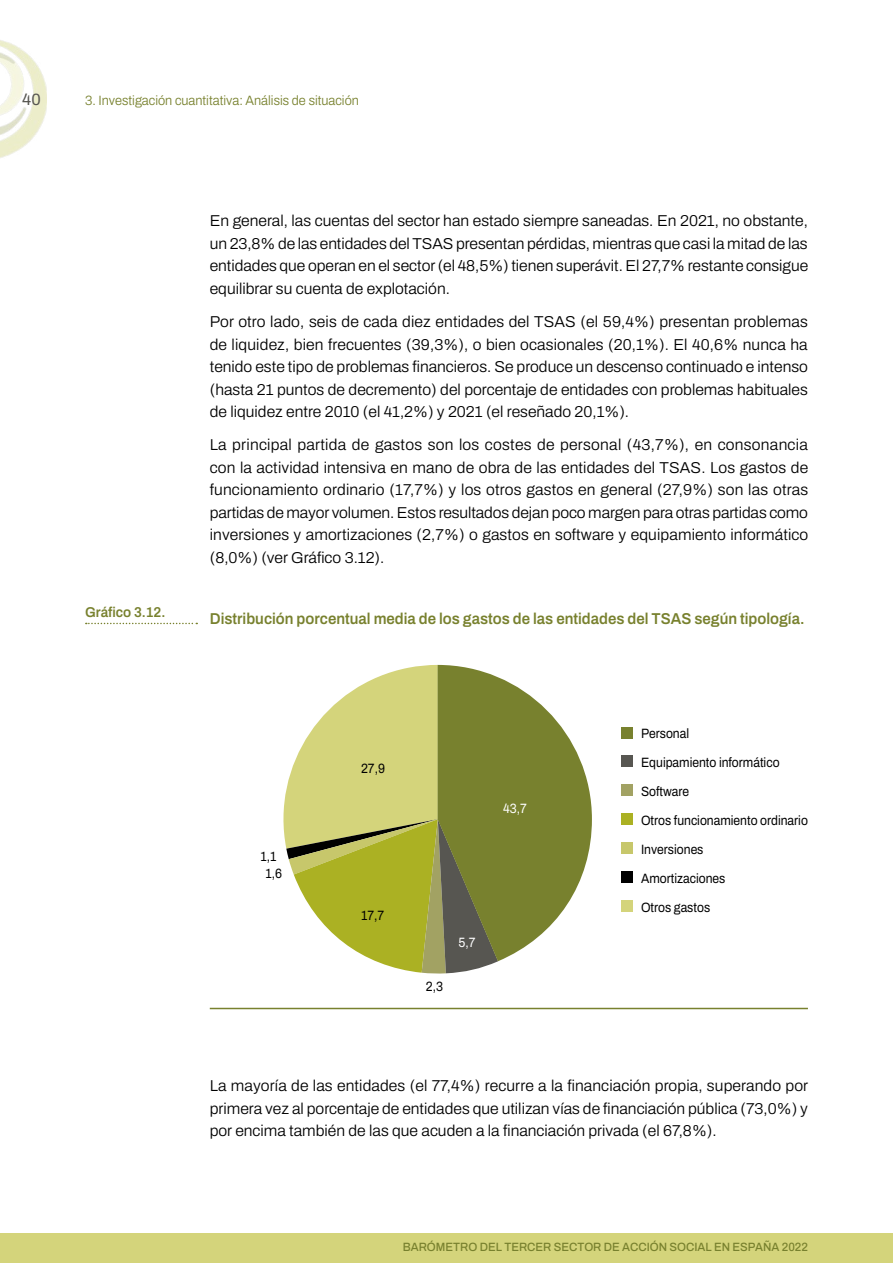
<style>
.page{position:relative;width:893px;height:1263px;background:#fff}
.page>*{position:absolute;margin:0;border:0;box-sizing:border-box;transform-origin:0 0}
.t1{font:16.35px "Archivo";color:#575651}
.t2{font:300 15.75px/22.5px "Archivo";color:#000;text-align:justify}
.t3{font:600 15.75px "Archivo";color:#78812e;scale:.95 1}
.t4{font:600 14.25px "Archivo";color:#78812e;scale:.95 1}
.t5{font:13.5px/29px "Archivo";color:#000;text-align:center;scale:.9 1}
.t6{font:300 13.5px "Archivo";color:#78812e;scale:.95 1}
.t7{font:13.5px "Archivo";color:#fff;scale:.9 1}
.t8{font:500 12px "Archivo";color:#78812e;scale:.95 1}
</style>
<div class="page">
<div style="left:0;top:1233px;width:893px;height:30px;background:#d4d47b"></div>
<img style="left:0;top:40px;width:47px;height:118px">
<hr style="left:210px;top:1008px;width:598px;height:1px;background:#78812e">
<svg style="left:86px;top:623px;width:111px;height:1px"></svg>
<svg style="left:283px;top:665px;width:215px;height:309px"></svg>
<svg style="left:438px;top:665px;width:154px;height:296px;fill:#78812e"></svg>
<div style="left:621px;top:727px;width:12px;height:11px;background:#78812e"></div>
<div style="left:621px;top:755px;width:12px;height:12px;background:#575651"></div>
<div style="left:621px;top:784px;width:12px;height:12px;background:#a2a263"></div>
<div style="left:621px;top:813px;width:12px;height:12px;background:#abb123"></div>
<div style="left:621px;top:842px;width:12px;height:12px;background:#c7c76b"></div>
<div style="left:621px;top:871px;width:12px;height:12px;background:#000"></div>
<div style="left:621px;top:900px;width:12px;height:12px;background:#d4d47b"></div>
<p class="t1" style="left:22px;top:87px;width:20px">40</p>
<p class="t6" style="left:85px;top:90px;width:290px">3. Investigación cuantitativa: Análisis de situación</p>
<p class="t4" style="left:85px;top:601px;width:86px">Gráfico 3.12.</p>
<p class="t2" style="left:210px;top:210px;width:600px">En general, las cuentas del sector han estado siempre saneadas. En 2021, no obstante, un 23,8% de las entidades del TSAS presentan pérdidas, mientras que casi la mitad de las entidades que operan en el sector (el 48,5%) tienen superávit. El 27,7% restante consigue equilibrar su cuenta de explotación.</p>
<p class="t2" style="left:210px;top:310px;width:600px">Por otro lado, seis de cada diez entidades del TSAS (el 59,4%) presentan problemas de liquidez, bien frecuentes (39,3%), o bien ocasionales (20,1%). El 40,6% nunca ha tenido este tipo de problemas financieros. Se produce un descenso continuado e intenso (hasta 21 puntos de decremento) del porcentaje de entidades con problemas habituales de liquidez entre 2010 (el 41,2%) y 2021 (el reseñado 20,1%).</p>
<p class="t2" style="left:210px;top:434px;width:600px">La principal partida de gastos son los costes de personal (43,7%), en consonancia con la actividad intensiva en mano de obra de las entidades del TSAS. Los gastos de funcionamiento ordinario (17,7%) y los otros gastos en general (27,9%) son las otras partidas de mayor volumen. Estos resultados dejan poco margen para otras partidas como inversiones y amortizaciones (2,7%) o gastos en software y equipamiento informático (8,0%) (ver Gráfico 3.12).</p>
<p class="t3" style="left:210px;top:606px;width:628px">Distribución porcentual media de los gastos de las entidades del TSAS según tipología.</p>
<p class="t5" style="left:260px;top:848px;width:26px;line-height:17.4px">1,1<br>1,6</p>
<p class="t5" style="left:361px;top:754px;width:28px">27,9</p>
<p class="t5" style="left:361px;top:901px;width:27px">17,7</p>
<p class="t7" style="left:503px;top:798px;width:28px">43,7</p>
<p class="t5" style="left:426px;top:972px;width:21px">2,3</p>
<p class="t7" style="left:458px;top:933px;width:20px">5,7</p>
<p class="t5" style="left:641px;top:719px;width:187px;text-align:left">Personal<br>Equipamiento informático<br>Software<br>Otros funcionamiento ordinario<br>Inversiones<br>Amortizaciones<br>Otros gastos</p>
<p class="t2" style="left:210px;top:1074px;width:600px">La mayoría de las entidades (el 77,4%) recurre a la financiación propia, superando por primera vez al porcentaje de entidades que utilizan vías de financiación pública (73,0%) y por encima también de las que acuden a la financiación privada (el 67,8%).</p>
<p class="t8" style="left:403px;top:1238px;width:428px">BARÓMETRO DEL TERCER SECTOR DE ACCIÓN SOCIAL EN ESPAÑA 2022</p>
</div>
